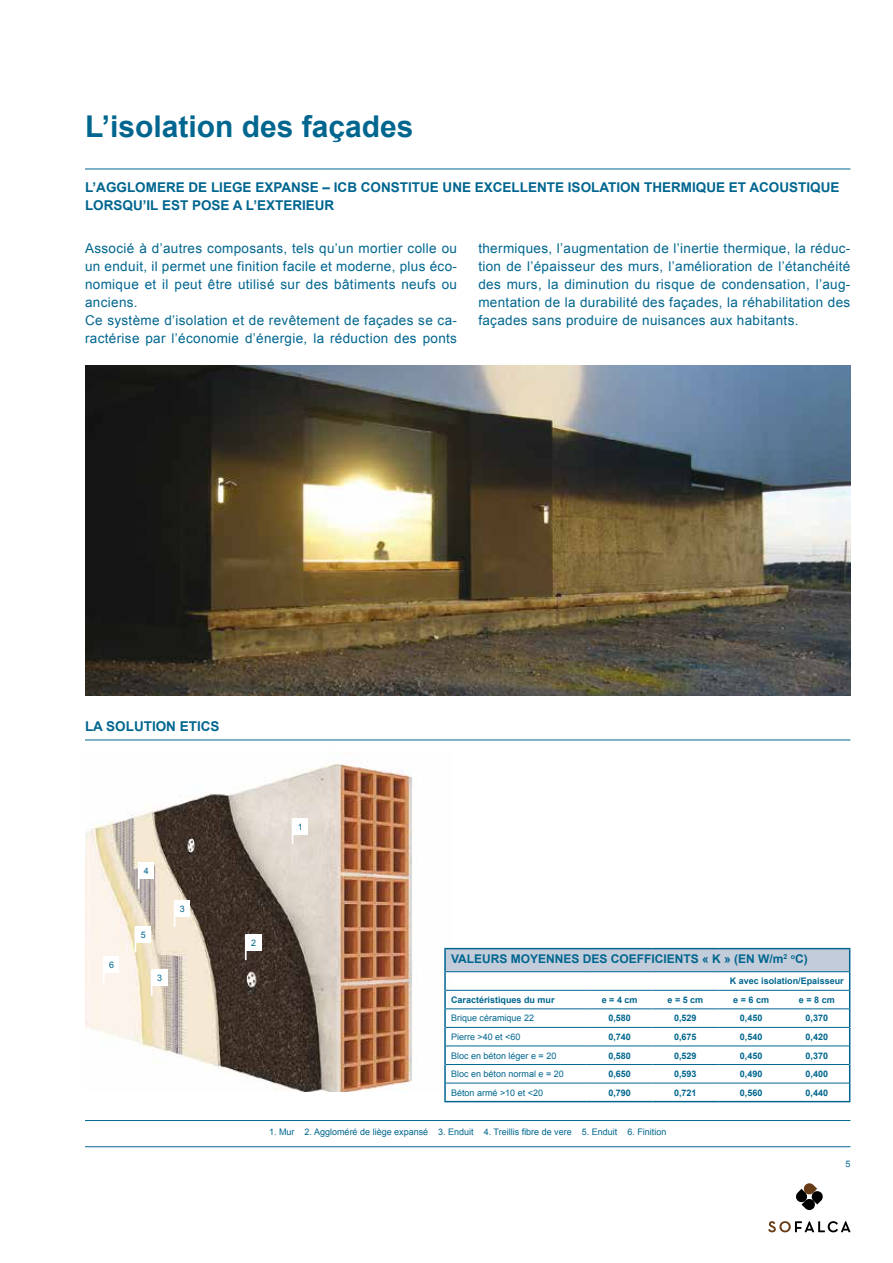
<style>
.page{position:relative;width:893px;height:1263px;background:#fff}
.page>*{position:absolute;margin:0;border:0;box-sizing:border-box;transform-origin:0 0}
.t1{font:700 30px "Arial";color:#00668f}
.t2{font:13.5px/18px "Arial";letter-spacing:.025em;color:#00668f}
.t3{font:700 13.5px/18px "Arial";color:#00668f}
.t4{font:700 12px "Arial";color:#00668f}
.t5{font:9px "Arial";color:#00668f}
.t6{font:700 9px "Arial";color:#00668f}
</style>
<div class="page">
<hr style="left:85px;top:1146px;width:765px;height:1px;background:#00668f">
<hr style="left:85px;top:169px;width:765px;height:1px;background:#00668f">
<svg style="left:768px;top:1221px;width:82px;height:11px"></svg>
<svg style="left:796px;top:1183px;width:27px;height:27px"></svg>
<img style="left:85px;top:760px;width:367px;height:331px">
<img style="left:85px;top:366px;width:765px;height:329px">
<div style="left:445px;top:949px;width:405px;height:23px;background:#c3ccda"></div>
<hr style="left:444px;top:948px;width:143px;height:1px;background:#00668f">
<hr style="left:444px;top:949px;width:2px;height:23px;background:#00668f">
<hr style="left:587px;top:948px;width:65px;height:1px;background:#00668f">
<hr style="left:652px;top:948px;width:66px;height:1px;background:#00668f">
<hr style="left:718px;top:948px;width:66px;height:1px;background:#00668f">
<hr style="left:784px;top:948px;width:66px;height:1px;background:#00668f">
<svg style="left:444px;top:972px;width:2px;height:129px"></svg>
<svg style="left:849px;top:949px;width:1px;height:152px"></svg>
<hr style="left:444px;top:1101px;width:143px;height:1px;background:#00668f">
<hr style="left:587px;top:1101px;width:65px;height:1px;background:#00668f">
<hr style="left:652px;top:1101px;width:66px;height:1px;background:#00668f">
<hr style="left:718px;top:1101px;width:66px;height:1px;background:#00668f">
<hr style="left:784px;top:1101px;width:66px;height:1px;background:#00668f">
<hr style="left:446px;top:971px;width:141px;height:1px;background:#00668f">
<hr style="left:587px;top:971px;width:65px;height:1px;background:#00668f">
<hr style="left:652px;top:971px;width:66px;height:1px;background:#00668f">
<hr style="left:718px;top:971px;width:66px;height:1px;background:#00668f">
<hr style="left:784px;top:971px;width:65px;height:1px;background:#00668f">
<hr style="left:446px;top:990px;width:141px;height:1px;background:#00668f">
<hr style="left:587px;top:990px;width:65px;height:1px;background:#00668f">
<hr style="left:652px;top:990px;width:66px;height:1px;background:#00668f">
<hr style="left:718px;top:990px;width:66px;height:1px;background:#00668f">
<hr style="left:784px;top:990px;width:65px;height:1px;background:#00668f">
<hr style="left:446px;top:1008px;width:141px;height:1px;background:#00668f">
<hr style="left:587px;top:1008px;width:65px;height:1px;background:#00668f">
<hr style="left:652px;top:1008px;width:66px;height:1px;background:#00668f">
<hr style="left:718px;top:1008px;width:66px;height:1px;background:#00668f">
<hr style="left:784px;top:1008px;width:65px;height:1px;background:#00668f">
<hr style="left:446px;top:1027px;width:141px;height:1px;background:#00668f">
<hr style="left:587px;top:1027px;width:65px;height:1px;background:#00668f">
<hr style="left:652px;top:1027px;width:66px;height:1px;background:#00668f">
<hr style="left:718px;top:1027px;width:66px;height:1px;background:#00668f">
<hr style="left:784px;top:1027px;width:65px;height:1px;background:#00668f">
<hr style="left:446px;top:1045px;width:141px;height:1px;background:#00668f">
<hr style="left:587px;top:1045px;width:65px;height:1px;background:#00668f">
<hr style="left:652px;top:1045px;width:66px;height:1px;background:#00668f">
<hr style="left:718px;top:1045px;width:66px;height:1px;background:#00668f">
<hr style="left:784px;top:1045px;width:65px;height:1px;background:#00668f">
<hr style="left:446px;top:1064px;width:141px;height:1px;background:#00668f">
<hr style="left:587px;top:1064px;width:65px;height:1px;background:#00668f">
<hr style="left:652px;top:1064px;width:66px;height:1px;background:#00668f">
<hr style="left:718px;top:1064px;width:66px;height:1px;background:#00668f">
<hr style="left:784px;top:1064px;width:65px;height:1px;background:#00668f">
<hr style="left:446px;top:1083px;width:141px;height:1px;background:#00668f">
<hr style="left:587px;top:1083px;width:65px;height:1px;background:#00668f">
<hr style="left:652px;top:1083px;width:66px;height:1px;background:#00668f">
<hr style="left:718px;top:1083px;width:66px;height:1px;background:#00668f">
<hr style="left:784px;top:1083px;width:65px;height:1px;background:#00668f">
<hr style="left:85px;top:739px;width:765px;height:1px;background:#00668f">
<hr style="left:85px;top:1120px;width:765px;height:1px;background:#00668f">
<div style="left:293px;top:818px;width:15px;height:16px;background:#fff"></div>
<svg style="left:292px;top:818px;width:1px;height:26px"></svg>
<div style="left:246px;top:934px;width:15px;height:16px;background:#fff"></div>
<hr style="left:245px;top:934px;width:2px;height:26px;background:#fff">
<div style="left:175px;top:901px;width:15px;height:16px;background:#fff"></div>
<svg style="left:174px;top:901px;width:1px;height:26px"></svg>
<div style="left:139px;top:863px;width:15px;height:16px;background:#fff"></div>
<svg style="left:138px;top:863px;width:1px;height:26px"></svg>
<div style="left:152px;top:970px;width:15px;height:16px;background:#fff"></div>
<hr style="left:151px;top:970px;width:2px;height:26px;background:#fff">
<div style="left:135px;top:927px;width:16px;height:16px;background:#fff"></div>
<div style="left:104px;top:957px;width:15px;height:16px;background:#fff"></div>
<hr style="left:103px;top:957px;width:2px;height:26px;background:#fff">
<h1 class="t1" style="left:85px;top:106px;width:330px">L’isolation des façades</h1>
<p class="t3" style="left:85px;top:179px;width:756px">L’AGGLOMERE DE LIEGE EXPANSE – ICB CONSTITUE UNE EXCELLENTE ISOLATION THERMIQUE ET ACOUSTIQUE<br>LORSQU’IL EST POSE A L’EXTERIEUR</p>
<p class="t2" style="left:85px;top:240px;width:374px">Associé à d’autres composants, tels qu’un mortier colle ou un enduit, il permet une finition facile et moderne, plus éco&shy;nomique et il peut être utilisé sur des bâtiments neufs ou anciens.<br>Ce système d’isolation et de revêtement de façades se ca&shy;ractérise par l’économie d’énergie, la réduction des ponts</p>
<p class="t2" style="left:478px;top:240px;width:374px;text-align:justify">thermiques, l’augmentation de l’inertie thermique, la réduc&shy;tion de l’épaisseur des murs, l’amélioration de l’étanchéité des murs, la diminution du risque de condensation, l’aug&shy;mentation de la durabilité des façades, la réhabilitation des façades sans produire de nuisances aux habitants.</p>
<p class="t3" style="left:85px;top:717px;width:136px">LA SOLUTION ETICS</p>
<p class="t5" style="left:144px;top:865px;width:6px">4</p>
<p class="t5" style="left:141px;top:929px;width:6px">5</p>
<p class="t5" style="left:180px;top:903px;width:6px">3</p>
<p class="t5" style="left:251px;top:936px;width:6px">2</p>
<p class="t5" style="left:298px;top:820px;width:6px">1</p>
<p class="t5" style="left:109px;top:959px;width:6px">6</p>
<p class="t5" style="left:157px;top:972px;width:6px">3</p>
<p class="t4" style="left:451px;top:951px;width:358px">VALEURS MOYENNES DES COEFFICIENTS « K » (EN W/m<sup>2</sup> <sup>o</sup>C)</p>
<p class="t6" style="left:730px;top:975px;width:116px">K avec isolation/Epaisseur</p>
<p class="t6" style="left:451px;top:994px;width:105px">Caractéristiques du mur</p>
<p class="t6" style="left:602px;top:994px;width:37px">e = 4 cm</p>
<p class="t6" style="left:667px;top:994px;width:37px">e = 5 cm</p>
<p class="t6" style="left:733px;top:994px;width:37px">e = 6 cm</p>
<p class="t6" style="left:799px;top:994px;width:37px">e = 8 cm</p>
<p class="t5" style="left:451px;top:1012px;width:85px">Brique céramique 22</p>
<p class="t6" style="left:608px;top:1012px;width:24px">0,580</p>
<p class="t6" style="left:674px;top:1012px;width:24px">0,529</p>
<p class="t6" style="left:740px;top:1012px;width:24px">0,450</p>
<p class="t6" style="left:806px;top:1012px;width:24px">0,370</p>
<p class="t5" style="left:451px;top:1031px;width:71px">Pierre &gt;40 et &lt;60</p>
<p class="t6" style="left:608px;top:1031px;width:24px">0,740</p>
<p class="t6" style="left:674px;top:1031px;width:24px">0,675</p>
<p class="t6" style="left:740px;top:1031px;width:24px">0,540</p>
<p class="t6" style="left:806px;top:1031px;width:24px">0,420</p>
<p class="t5" style="left:451px;top:1049px;width:107px">Bloc en béton léger e = 20</p>
<p class="t6" style="left:608px;top:1049px;width:24px">0,580</p>
<p class="t6" style="left:674px;top:1049px;width:24px">0,529</p>
<p class="t6" style="left:740px;top:1049px;width:24px">0,450</p>
<p class="t6" style="left:806px;top:1049px;width:24px">0,370</p>
<p class="t5" style="left:451px;top:1068px;width:114px">Bloc en béton normal e = 20</p>
<p class="t6" style="left:608px;top:1068px;width:24px">0,650</p>
<p class="t6" style="left:674px;top:1068px;width:24px">0,593</p>
<p class="t6" style="left:740px;top:1068px;width:24px">0,490</p>
<p class="t6" style="left:806px;top:1068px;width:24px">0,400</p>
<p class="t5" style="left:451px;top:1086px;width:94px">Béton armé &gt;10 et &lt;20</p>
<p class="t6" style="left:608px;top:1086px;width:24px">0,790</p>
<p class="t6" style="left:674px;top:1086px;width:24px">0,721</p>
<p class="t6" style="left:740px;top:1086px;width:24px">0,560</p>
<p class="t6" style="left:806px;top:1086px;width:24px">0,440</p>
<p class="t5" style="left:269px;top:1126px;width:399px">1. Mur 2. Aggloméré de liège expansé 3. Enduit 4. Treillis fibre de vere 5. Enduit 6. Finition</p>
<p class="t5" style="left:845px;top:1158px;width:7px">5</p>
</div>
